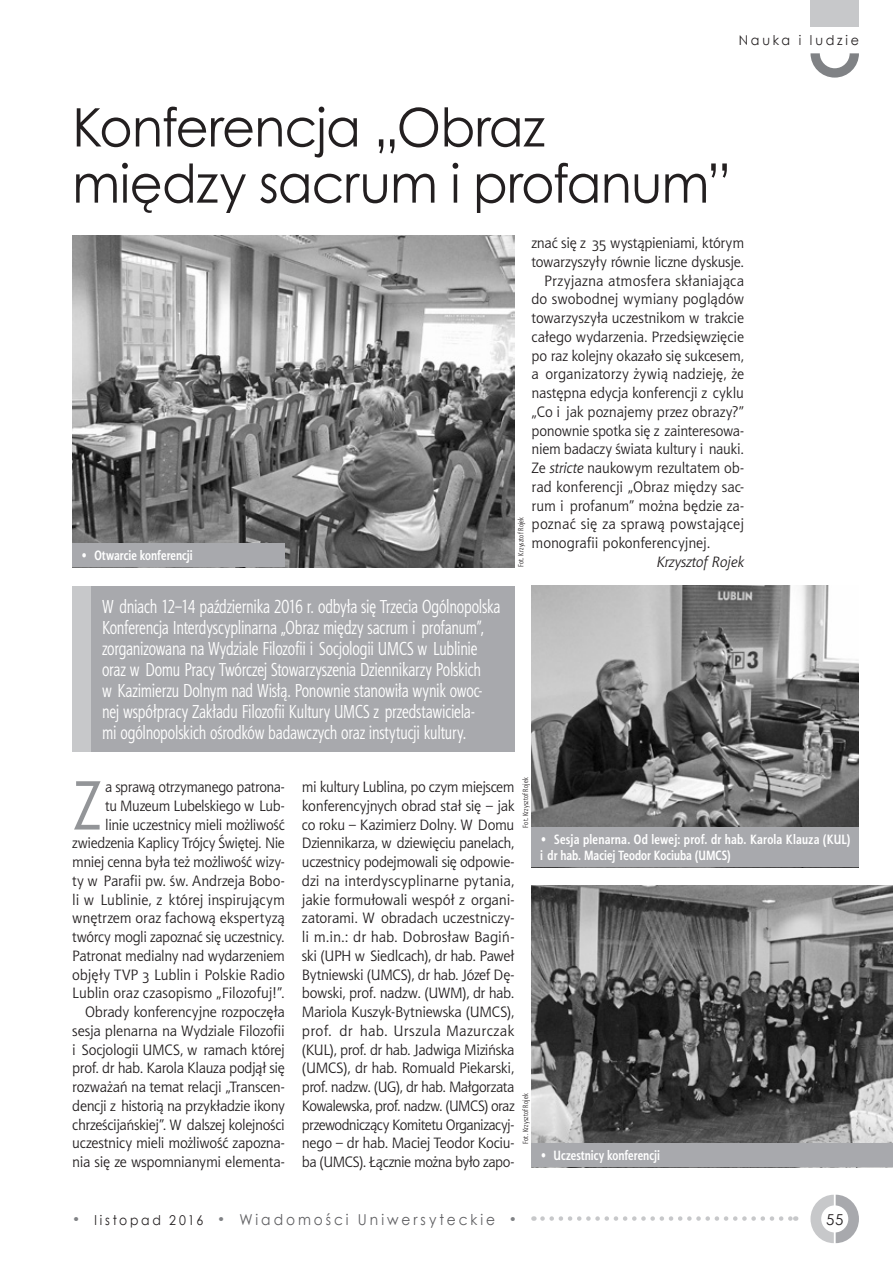
<style>
.page{position:relative;width:893px;height:1263px;background:#fff}
.page>*{position:absolute;margin:0;border:0;box-sizing:border-box;transform-origin:0 0}
.t1{font:67.2px "Century Gothic";color:#939598;scale:.96 1}
.t2{font:53.1px/56.1px "Century Gothic";letter-spacing:-.015em;color:#231f20;scale:.96 1}
.t3{font:18.75px/21px "Aerton Cnd EFN";letter-spacing:-.01em;color:#fff;scale:.95 1}
.t4{font:15px/18.8px "Aerton EFN";letter-spacing:-.01em;color:#231f20;text-align:right}
.t5{font:15px "Aerton EFN";letter-spacing:.01em;color:#231f20}
.t6{font:15px "Century Gothic";letter-spacing:.215em;color:#5f5f62;scale:.92 1}
.t7{font:italic 15px "Aerton EFN";letter-spacing:-.005em;color:#231f20}
.t8{font:15px "Century Gothic";color:#231f20}
.t9{font:700 13.5px/15.8px "Aerton Cnd EFN";letter-spacing:.01em;color:#fff}
.t10{font:13.5px "Century Gothic";letter-spacing:.22em;color:#231f20;scale:.94 1}
.t11{font:7.5px "Aerton Cnd EFN";letter-spacing:.015em;color:#231f20}
.s1{font-style:italic}
.s2{font-size:13.5px;color:#808285}
.s3{font-size:13.5px;color:#231f20}
</style>
<div class="page">
<svg style="left:542px;top:1216px;width:254px;height:5px"></svg>
<svg style="left:810px;top:1195px;width:49px;height:48px"></svg>
<div style="left:821px;top:1205px;width:27px;height:27px;background:#fff;border-radius:50%"></div>
<div style="left:810px;top:0;width:49px;height:27px;background:#c7c8ca"></div>
<svg style="left:810px;top:53px;width:49px;height:25px"></svg>
<div style="left:820px;top:38px;width:30px;height:30px;background:#fff;border-radius:50%"></div>
<img style="left:72px;top:235px;width:442px;height:332px">
<img style="left:531px;top:586px;width:328px;height:242px">
<img style="left:531px;top:886px;width:362px;height:257px">
<div style="left:72px;top:586px;width:442px;height:165px;background:#a8a9ad"></div>
<div style="left:72px;top:586px;width:19px;height:165px;background:#c7c8ca"></div>
<div style="left:72px;top:543px;width:213px;height:24px;background:#a8a9ad"></div>
<div style="left:531px;top:828px;width:328px;height:39px;background:#a8a9ad"></div>
<div style="left:531px;top:1143px;width:362px;height:24px;background:#a8a9ad"></div>
<p class="t10" style="left:739px;top:31px;width:130px">Nauka i ludzie</p>
<h2 class="t2" style="left:72px;top:98px;width:688px">Konferencja „Obraz między sacrum i profanum”</h2>
<p class="t9" style="left:81px;top:547px;width:113px">• Otwarcie konferencji</p>
<p class="t3" style="left:102px;top:596px;width:421px">W dniach 12–14 października 2016 r. odbyła się Trzecia Ogólnopolska Konferencja Interdyscyplinarna „Obraz między sacrum i profanum”, zorganizowana na Wydziale Filozofii i Socjologii UMCS w Lublinie oraz w Domu Pracy Twórczej Stowarzyszenia Dziennikarzy Polskich<br>w Kazimierzu Dolnym nad Wisłą. Ponownie stanowiła wynik owoc&shy;nej współpracy Zakładu Filozofii Kultury UMCS z przedstawiciela-<br>mi ogólnopolskich ośrodków badawczych oraz instytucji kultury.</p>
<p class="t4" style="left:531px;top:234px;width:214px">znać się z 35 wystąpieniami, którym</p>
<p class="t4" style="left:531px;top:252px;width:214px">towarzyszyły równie liczne dyskusje.</p>
<p class="t5" style="left:544px;top:272px;width:201px">Przyjazna atmosfera skłaniająca</p>
<p class="t4" style="left:531px;top:290px;width:214px">do swobodnej wymiany poglądów</p>
<p class="t4" style="left:531px;top:309px;width:214px">towarzyszyła uczestnikom w trakcie</p>
<p class="t4" style="left:531px;top:327px;width:214px">całego wydarzenia. Przedsięwzięcie</p>
<p class="t4" style="left:531px;top:346px;width:214px">po raz kolejny okazało się sukcesem,</p>
<p class="t4" style="left:531px;top:365px;width:214px">a organizatorzy żywią nadzieję, że</p>
<p class="t4" style="left:531px;top:384px;width:214px">następna edycja konferencji z cyklu</p>
<p class="t4" style="left:531px;top:402px;width:214px">„Co i jak poznajemy przez obrazy?”</p>
<p class="t4" style="left:531px;top:421px;width:214px">ponownie spotka się z zainteresowa-</p>
<p class="t4" style="left:531px;top:440px;width:214px">niem badaczy świata kultury i nauki.</p>
<p class="t4" style="left:531px;top:459px;width:214px">Ze <span class="s1">stricte</span> naukowym rezultatem ob-</p>
<p class="t4" style="left:531px;top:477px;width:214px">rad konferencji „Obraz między sac-</p>
<p class="t4" style="left:531px;top:496px;width:214px">rum i profanum” można będzie za-</p>
<p class="t5" style="left:531px;top:516px;width:214px">poznać się za sprawą powstającej</p>
<p class="t4" style="left:531px;top:534px;width:180px">monografii pokonferencyjnej.</p>
<p class="t7" style="left:656px;top:553px;width:89px">Krzysztof Rojek</p>
<p class="t11" style="left:517px;top:567px;width:51px;rotate:-90deg">Fot. Krzysztof Rojek</p>
<p class="t11" style="left:521px;top:828px;width:51px;rotate:-90deg">Fot. Krzysztof Rojek</p>
<p class="t4" style="left:72px;top:777px;width:214px">a sprawą otrzymanego patrona-<br>tu Muzeum Lubelskiego w Lub-<br>linie uczestnicy mieli możliwość zwiedzenia Kaplicy Trójcy Świętej. Nie mniej cenna była też możliwość wizy&shy;ty w Parafii pw. św. Andrzeja Bobo&shy;li w Lublinie, z której inspirującym wnętrzem oraz fachową ekspertyzą twórcy mogli zapoznać się uczestnicy.<br>Patronat medialny nad wydarzeniem objęły TVP 3 Lublin i Polskie Radio Lublin oraz czasopismo „Filozofuj!”.<br>Obrady konferencyjne rozpoczęła sesja plenarna na Wydziale Filozofii i Socjologii UMCS, w ramach której prof. dr hab. Karola Klauza podjął się rozważań na temat relacji „Transcen&shy;dencji z historią na przykładzie ikony chrześcijańskiej”. W dalszej kolejności uczestnicy mieli możliwość zapozna&shy;nia się ze wspomnianymi elementa-</p>
<p class="t4" style="left:302px;top:777px;width:214px;text-align:justify">mi kultury Lublina, po czym miejscem konferencyjnych obrad stał się – jak co roku – Kazimierz Dolny. W Domu Dziennikarza, w dziewięciu panelach, uczestnicy podejmowali się odpowie&shy;dzi na interdyscyplinarne pytania, jakie formułowali wespół z organi&shy;zatorami. W obradach uczestniczy&shy;li m.in.: dr hab. Dobrosław Bagiń&shy;ski (UPH w Siedlcach), dr hab. Paweł Bytniewski (UMCS), dr hab. Józef Dę&shy;bowski, prof. nadzw. (UWM), dr hab.<br>Mariola Kuszyk-Bytniewska (UMCS), prof. dr hab. Urszula Mazurczak (KUL), prof. dr hab. Jadwiga Mizińska (UMCS), dr hab. Romuald Piekarski, prof. nadzw. (UG), dr hab. Małgorzata Kowalewska, prof. nadzw. (UMCS) oraz przewodniczący Komitetu Organizacyj&shy;nego – dr hab. Maciej Teodor Kociu&shy;ba (UMCS). Łącznie można było zapo-</p>
<h1 class="t1" style="left:72px;top:758px;width:34px">Z</h1>
<p class="t11" style="left:521px;top:1143px;width:51px;rotate:-90deg">Fot. Krzysztof Rojek</p>
<p class="t9" style="left:540px;top:831px;width:312px">• Sesja plenarna. Od lewej: prof. dr hab. Karola Klauza (KUL) i dr hab. Maciej Teodor Kociuba (UMCS)</p>
<p class="t9" style="left:540px;top:1147px;width:121px">• Uczestnicy konferencji</p>
<p class="t6" style="left:72px;top:1208px;width:485px"><span class="s2">•</span> <span class="s3">listopad 2016</span> <span class="s2">•</span> Wiadomości Uniwersyteckie <span class="s2">•</span></p>
<p class="t8" style="left:826px;top:1209px;width:19px">55</p>
</div>
